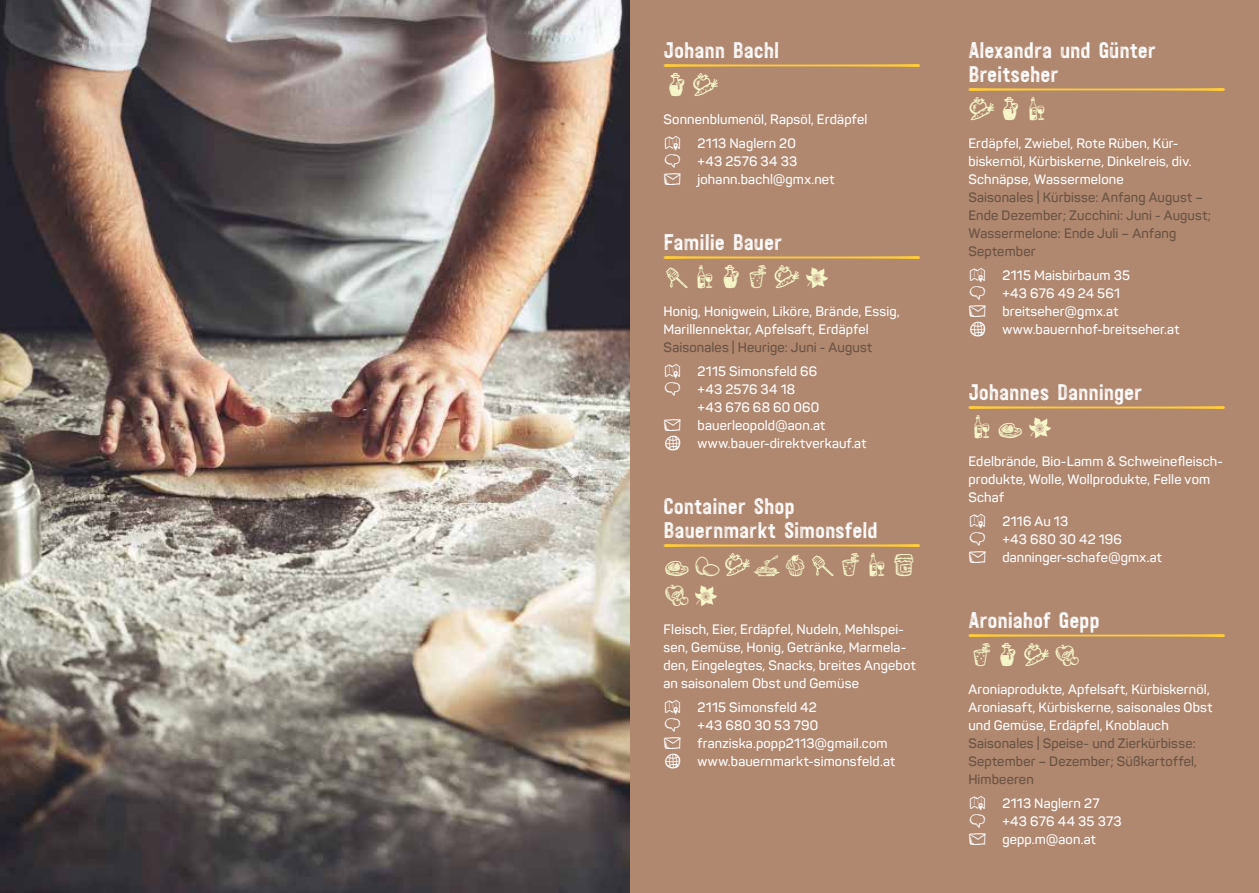
<style>
.page{position:relative;width:1259px;height:893px;background:#fff}
.page>*{position:absolute;margin:0;border:0;box-sizing:border-box;transform-origin:0 0}
.t1{font:22.5px/24px "Festivo LC Wood";color:#fff}
.t2{font:600 13.5px/18px "Panton";letter-spacing:.01em;color:#fff}
.t3{font:600 13.5px/18px "Panton";letter-spacing:.01em;color:#695342}
.s1{font-family:"Jolly Font 4";font-weight:400;font-size:18px}
.s2{font-family:"Jolly Font 2";font-weight:400;font-size:18px}
.s3{font-family:"Jolly Font 4";font-weight:400;font-size:18px;color:#fff}
.s4{color:#fff}
</style>
<div class="page">
<div style="left:617px;top:0;width:642px;height:893px;background:#b0876f"></div>
<svg style="left:663px;top:64px;width:257px;height:3px"></svg>
<svg style="left:968px;top:88px;width:257px;height:3px"></svg>
<svg style="left:968px;top:406px;width:257px;height:3px"></svg>
<svg style="left:968px;top:634px;width:257px;height:3px"></svg>
<svg style="left:663px;top:256px;width:257px;height:3px"></svg>
<svg style="left:663px;top:544px;width:257px;height:3px"></svg>
<img style="left:0;top:0;width:629px;height:893px">
<h1 class="t1" style="left:663px;top:38px;width:117px">Johann Bachl</h1>
<p class="t2" style="left:663px;top:107px;width:205px;line-height:24px">Sonnenblumenöl, Rapsöl, Erdäpfel<br><span class="s1">C</span> 2113 Naglern 20</p>
<p class="t2" style="left:663px;top:152px;width:172px"><span class="s2">Y</span> +43 2576 34 33<br><span class="s1">K</span> johann.bachl@gmx.net</p>
<h1 class="t1" style="left:663px;top:230px;width:120px">Familie Bauer</h1>
<p class="t2" style="left:663px;top:302px;width:238px">Honig, Honigwein, Liköre, Brände, Essig,<br>Marillennektar, Apfelsaft, Erdäpfel</p>
<p class="t3" style="left:663px;top:335px;width:210px;line-height:24px">Saisonales | Heurige: Juni - August<br><span class="s3">C</span> <span class="s4">2115 Simonsfeld 66</span></p>
<p class="t2" style="left:663px;top:380px;width:133px"><span class="s2">Y</span> +43 2576 34 18</p>
<p class="t2" style="left:697px;top:398px;width:123px">+43 676 68 60 060</p>
<p class="t2" style="left:663px;top:416px;width:163px"><span class="s1">K</span> bauerleopold@aon.at</p>
<p class="t2" style="left:663px;top:434px;width:205px"><span class="s1">?</span> www.bauer-direktverkauf.at</p>
<h1 class="t1" style="left:663px;top:494px;width:216px">Container Shop<br>Bauernmarkt Simonsfeld</h1>
<p class="t2" style="left:663px;top:620px;width:254px">Fleisch, Eier, Erdäpfel, Nudeln, Mehlspei&shy;sen, Gemüse, Honig, Getränke, Marmela&shy;den, Eingelegtes, Snacks, breites Angebot an saisonalem Obst und Gemüse</p>
<p class="t2" style="left:663px;top:698px;width:233px"><span class="s1">C</span> 2115 Simonsfeld 42<br><span class="s2">Y</span> +43 680 30 53 790<br><span class="s1">K</span> franziska.popp2113@gmail.com <span class="s1">?</span> www.bauernmarkt-simonsfeld.at</p>
<h1 class="t1" style="left:968px;top:38px;width:189px">Alexandra und Günter<br>Breitseher</h1>
<p class="t2" style="left:968px;top:134px;width:225px">Erdäpfel, Zwiebel, Rote Rüben, Kür&shy;biskernöl, Kürbiskerne, Dinkelreis, div.<br>Schnäpse, Wassermelone</p>
<p class="t3" style="left:968px;top:188px;width:244px">Saisonales | Kürbisse: Anfang August –<br>Ende Dezember; Zucchini: Juni - August;<br>Wassermelone: Ende Juli – Anfang<br>September</p>
<p class="t2" style="left:968px;top:266px;width:213px"><span class="s1">C</span> 2115 Maisbirbaum 35<br><span class="s2">Y</span> +43 676 49 24 561<br><span class="s1">K</span> breitseher@gmx.at<br><span class="s1">?</span> www.bauernhof-breitseher.at</p>
<h1 class="t1" style="left:968px;top:380px;width:176px">Johannes Danninger</h1>
<p class="t2" style="left:968px;top:452px;width:256px">Edelbrände, Bio-Lamm &amp; Schweinefleisch&shy;produkte, Wolle, Wollprodukte, Felle vom<br>Schaf</p>
<p class="t2" style="left:968px;top:512px;width:195px"><span class="s1">C</span> 2116 Au 13<br><span class="s2">Y</span> +43 680 30 42 196<br><span class="s1">K</span> danninger-schafe@gmx.at</p>
<h1 class="t1" style="left:968px;top:608px;width:133px">Aroniahof Gepp</h1>
<p class="t2" style="left:968px;top:680px;width:245px">Aroniaprodukte, Apfelsaft, Kürbiskernöl,<br>Aroniasaft, Kürbiskerne, saisonales Obst und Gemüse, Erdäpfel, Knoblauch</p>
<p class="t3" style="left:968px;top:734px;width:230px;text-align:justify">Saisonales | Speise- und Zierkürbisse:<br>September – Dezember; Süßkartoffel, Himbeeren</p>
<p class="t2" style="left:968px;top:794px;width:155px"><span class="s1">C</span> 2113 Naglern 27<br><span class="s2">Y</span> +43 676 44 35 373<br><span class="s1">K</span> gepp.m@aon.at</p>
</div>
